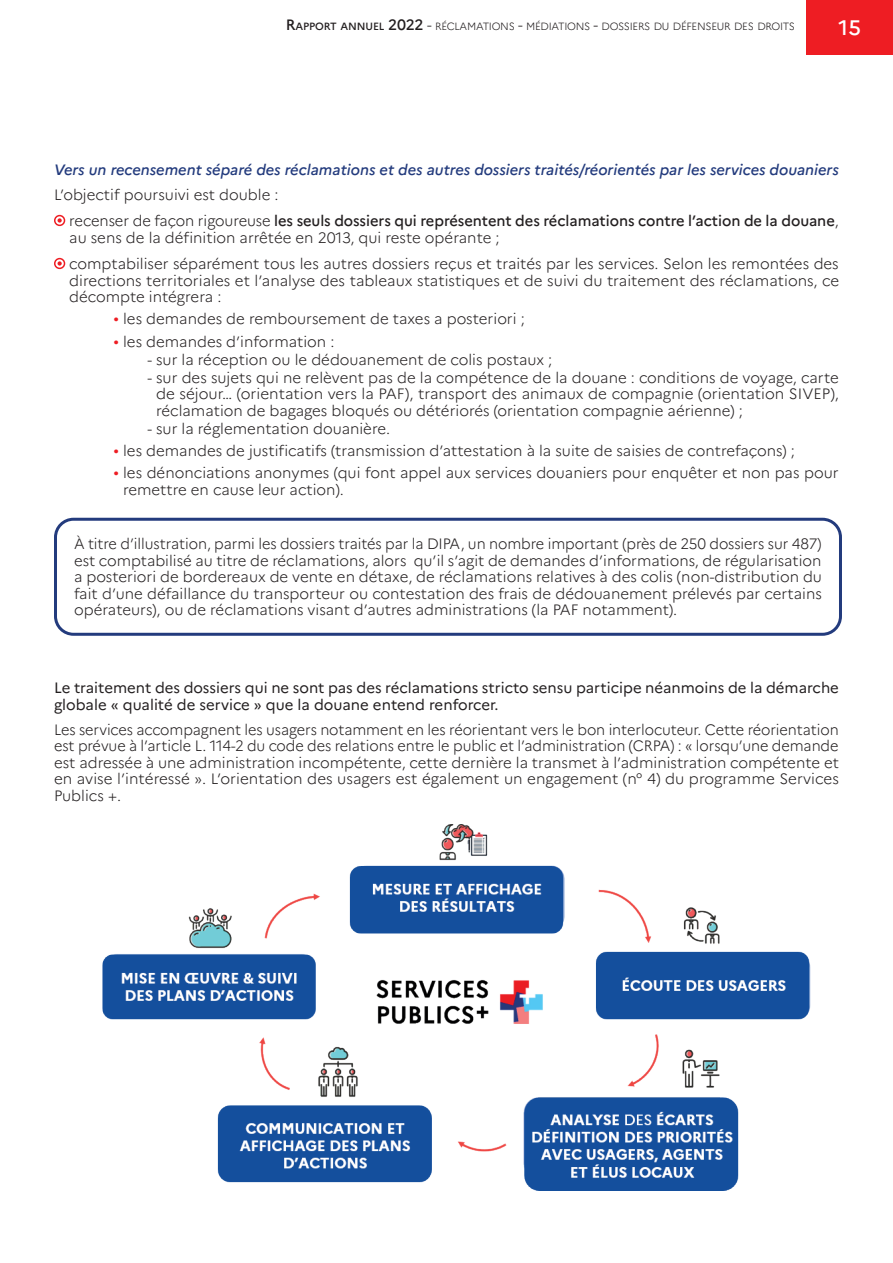
<style>
.page{position:relative;width:893px;height:1263px;background:#fff}
.page>*{position:absolute;margin:0;border:0;box-sizing:border-box;transform-origin:0 0}
.t1{font:500 21px "Marianne";color:#fff}
.t2{font:300 15px/16.5px "Marianne";color:#231f20}
.t3{font:15px/16.5px "Marianne";color:#231f20}
.t4{font:500 15px/26.5px "Marianne";letter-spacing:-.005em;color:#231f20}
.t5{font:italic 500 15px "Marianne";color:#233b7d}
.t6{font:300 10.5px "Marianne";letter-spacing:-.03em;color:#231f20}
.s1{font-weight:500;font-size:15px}
.s2{font-weight:500}
.s3{font-size:15px}
.s4{font-weight:300}
.s5{font-size:18px;color:#ee1d23}
</style>
<div class="page">
<div style="left:806px;top:0;width:87px;height:54px;background:#ee1d23"></div>
<div style="left:54px;top:215px;width:11px;height:11px;border:2px solid #ee1d23;border-radius:50%"></div>
<svg style="left:58px;top:218px;width:4px;height:5px"></svg>
<div style="left:54px;top:258px;width:11px;height:11px;border:2px solid #ee1d23;border-radius:50%"></div>
<svg style="left:58px;top:261px;width:4px;height:5px"></svg>
<div style="left:54px;top:518px;width:788px;height:118px;border:3px solid #233b7d;border-radius:18px"></div>
<img style="left:102px;top:825px;width:709px;height:366px">
<p class="t6" style="left:286px;top:20px;width:511px"><span class="s1">R</span><span class="s2">APPORT ANNUEL</span> <span class="s1">2022</span> <span class="s3">-</span> RÉCLAMATIONS <span class="s3">-</span> MÉDIATIONS <span class="s3">-</span> DOSSIERS DU DÉFENSEUR DES DROITS</p>
<h1 class="t1" style="left:839px;top:15px;width:24px">15</h1>
<p class="t5" style="left:54px;top:160px;width:786px">Vers un recensement séparé des réclamations et des autres dossiers traités/réorientés par les services douaniers</p>
<p class="t4" style="left:69px;top:181px;width:771px;text-indent:-15px"><span class="s4">L’objectif poursuivi est double :<br>recenser de façon rigoureuse</span> les seuls dossiers qui représentent des réclamations contre l’action de la douane<span class="s4">,</span></p>
<p class="t2" style="left:69px;top:224px;width:771px;line-height:26.5px">au sens de la définition arrêtée en 2013, qui reste opérante ;<br>comptabiliser séparément tous les autres dossiers reçus et traités par les services. Selon les remontées des</p>
<p class="t2" style="left:69px;top:272px;width:771px">directions territoriales et l’analyse des tableaux statistiques et de suivi du traitement des réclamations, ce décompte intégrera :</p>
<p class="t2" style="left:114px;top:311px;width:413px"><span class="s5">•</span> les demandes de remboursement de taxes a posteriori ;</p>
<p class="t2" style="left:114px;top:333px;width:222px"><span class="s5">•</span> les demandes d’information :</p>
<p class="t2" style="left:148px;top:351px;width:406px">- sur la réception ou le dédouanement de colis postaux ;</p>
<p class="t2" style="left:156px;top:369px;width:684px;text-align:justify;text-indent:-9px">- sur des sujets qui ne relèvent pas de la compétence de la douane : conditions de voyage, carte de séjour… (orientation vers la PAF), transport des animaux de compagnie (orientation SIVEP), réclamation de bagages bloqués ou détériorés (orientation compagnie aérienne) ;</p>
<p class="t2" style="left:148px;top:420px;width:244px">- sur la réglementation douanière.</p>
<p class="t2" style="left:114px;top:442px;width:683px"><span class="s5">•</span> les demandes de justificatifs (transmission d’attestation à la suite de saisies de contrefaçons) ;</p>
<p class="t2" style="left:123px;top:464px;width:717px;text-indent:-10px"><span class="s5">•</span> les dénonciations anonymes (qui font appel aux services douaniers pour enquêter et non pas pour remettre en cause leur action).</p>
<p class="t2" style="left:74px;top:536px;width:749px;text-align:justify">À titre d’illustration, parmi les dossiers traités par la DIPA, un nombre important (près de 250 dossiers sur 487) est comptabilisé au titre de réclamations, alors qu’il s’agit de demandes d’informations, de régularisation a posteriori de bordereaux de vente en détaxe, de réclamations relatives à des colis (non-distribution du fait d’une défaillance du transporteur ou contestation des frais de dédouanement prélevés par certains opérateurs), ou de réclamations visant d’autres administrations (la PAF notamment).</p>
<p class="t3" style="left:54px;top:679px;width:786px">Le traitement des dossiers qui ne sont pas des réclamations stricto sensu participe néanmoins de la démarche globale « qualité de service » que la douane entend renforcer.</p>
<p class="t2" style="left:54px;top:721px;width:786px;text-align:justify">Les services accompagnent les usagers notamment en les réorientant vers le bon interlocuteur. Cette réorientation est prévue à l’article L. 114-2 du code des relations entre le public et l’administration (CRPA) : « lorsqu’une demande est adressée à une administration incompétente, cette dernière la transmet à l’administration compétente et en avise l’intéressé ». L’orientation des usagers est également un engagement (n° 4) du programme Services Publics +.</p>
</div>
